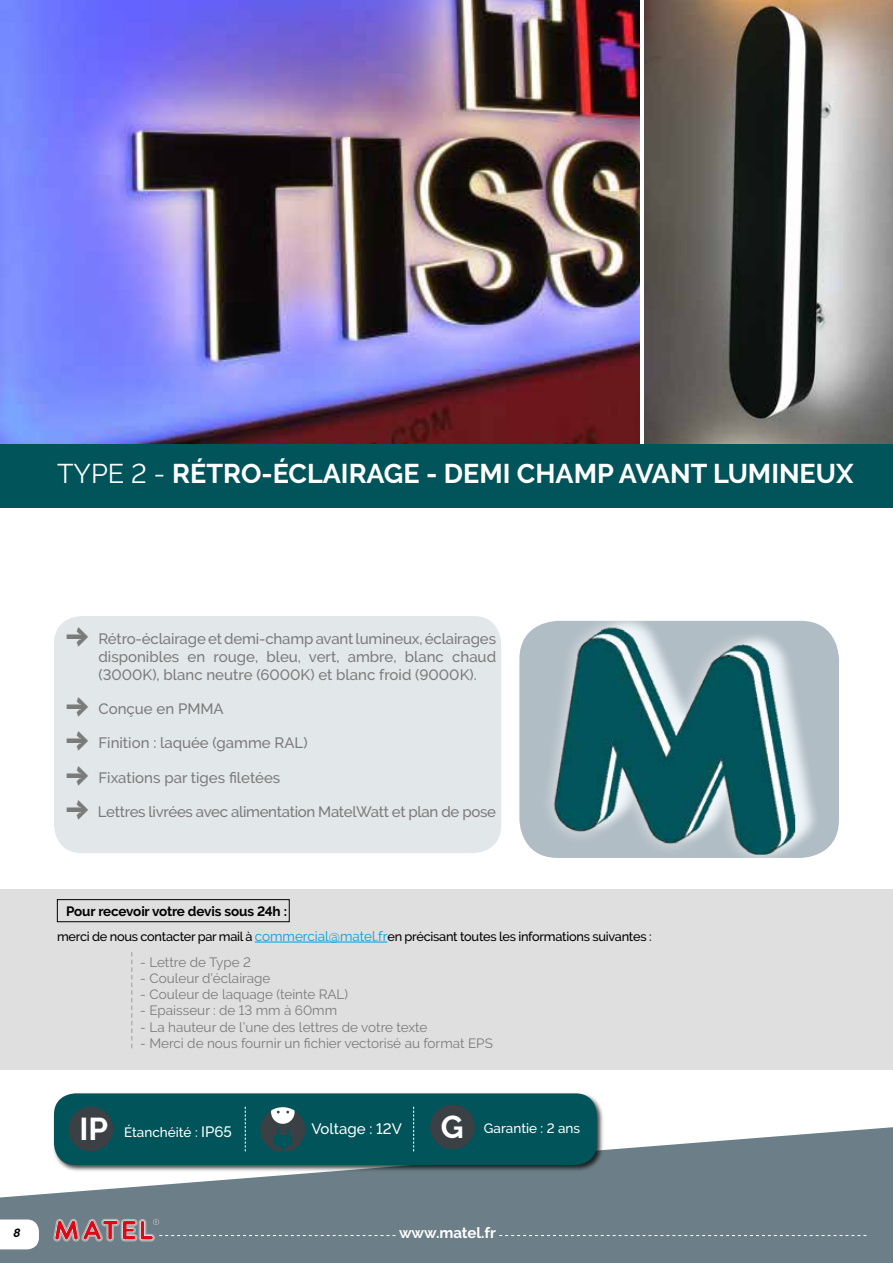
<style>
.page{position:relative;width:893px;height:1263px;background:#fff}
.page>*{position:absolute;margin:0;border:0;box-sizing:border-box;transform-origin:0 0}
.t1{font:700 31.5px "Raleway";color:#fff}
.t2{font:700 27px "Raleway";color:#fff}
.t3{font:500 15px/18px "Raleway";color:#7c7b7b;text-align:justify}
.t4{font:500 15px "Raleway";letter-spacing:-.02em;color:#7c7b7b}
.t5{font:700 15px "Raleway";color:#fff}
.t6{font:500 15px "Raleway";color:#fff}
.t7{font:13.5px "Raleway";color:#7c7b7b}
.t8{font:700 13.5px "Raleway";letter-spacing:-.01em;color:#000}
.t9{font:500 13.5px "Raleway";color:#fff}
.t10{font:500 12.75px "Raleway";letter-spacing:-.02em;color:#000}
.t11{font:italic 700 12px "Raleway";color:#000}
.s1{font-weight:400}
.s2{font-family:"Fleches Left Right";font-weight:400;font-size:28.65px}
.s3{font-weight:400;font-size:13.5px;color:#009fe3}
.s4{font-size:15px}
.s5{font-weight:700;font-size:31.5px}
</style>
<div class="page">
<svg style="left:0;top:1069px;width:893px;height:194px;fill:#6c7e87"></svg>
<svg style="left:0;top:1219px;width:39px;height:30px"></svg>
<svg style="left:499px;top:1235px;width:367px;height:1px"></svg>
<svg style="left:53px;top:1219px;width:342px;height:22px;background:#817d85"></svg>
<img style="left:0;top:0;width:640px;height:444px">
<img style="left:644px;top:0;width:249px;height:444px">
<div style="left:0;top:444px;width:893px;height:64px;background:#00545a"></div>
<div style="left:53px;top:1092px;width:551px;height:81px;background:#000;opacity:.75"></div>
<div style="left:54px;top:1093px;width:543px;height:72px;background:#00545a;border-radius:21px"></div>
<div style="left:68px;top:1107px;width:45px;height:44px;background:#3b4045;border-radius:50%"></div>
<svg style="left:245px;top:1107px;width:1px;height:44px"></svg>
<svg style="left:413px;top:1107px;width:1px;height:44px"></svg>
<svg style="left:260px;top:1107px;width:45px;height:45px"></svg>
<div style="left:430px;top:1104px;width:45px;height:45px;background:#3b4045;border-radius:50%"></div>
<div style="left:0;top:889px;width:893px;height:180px;background:#dfdfdf"></div>
<svg style="left:131px;top:952px;width:1px;height:96px"></svg>
<div style="left:54px;top:616px;width:447px;height:237px;background:#e2e7ea;border-radius:28px"></div>
<div style="left:519px;top:621px;width:320px;height:237px;background:#b1bdc5;border-radius:38px"></div>
<div style="left:562px;top:621px;width:258px;height:237px;background:#eef5f9;opacity:.98"></div>
<div style="left:540px;top:621px;width:270px;height:237px;background:#fff;opacity:.75"></div>
<img style="left:546px;top:621px;width:249px;height:234px">
<div style="left:57px;top:899px;width:232px;height:23px;border:1px solid #000"></div>
<hr style="left:255px;top:942px;width:132px;height:1px;background:#009fe3">
<h2 class="t2" style="left:57px;top:458px;width:798px"><span class="s1">TYPE 2 -</span> RÉTRO-ÉCLAIRAGE - DEMI CHAMP AVANT LUMINEUX</h2>
<p class="t3" style="left:98px;top:629px;width:399px;text-indent:-32px"><span class="s2">V</span> Rétro-éclairage et demi-champ avant lumineux, éclairages disponibles en rouge, bleu, vert, ambre, blanc chaud (3000K), blanc neutre (6000K) et blanc froid (9000K).</p>
<p class="t3" style="left:66px;top:700px;width:159px"><span class="s2">V</span> Conçue en PMMA</p>
<p class="t3" style="left:66px;top:734px;width:243px"><span class="s2">V</span> Finition : laquée (gamme RAL)</p>
<p class="t3" style="left:66px;top:768px;width:216px"><span class="s2">V</span> Fixations par tiges filetées</p>
<p class="t4" style="left:66px;top:803px;width:431px"><span class="s2">V</span> Lettres livrées avec alimentation MatelWatt et plan de pose</p>
<p class="t8" style="left:66px;top:903px;width:222px">Pour recevoir votre devis sous 24h :</p>
<p class="t10" style="left:57px;top:929px;width:596px">merci de nous contacter par mail à <span class="s3">commercial@matel.fr</span>en précisant toutes les informations suivantes :</p>
<p class="t7" style="left:140px;top:954px;width:112px">- Lettre de Type 2</p>
<p class="t7" style="left:140px;top:970px;width:132px">- Couleur d’éclairage</p>
<p class="t7" style="left:140px;top:986px;width:209px">- Couleur de laquage (teinte RAL)</p>
<p class="t7" style="left:140px;top:1003px;width:198px">- Epaisseur : de 13 mm à 60mm</p>
<p class="t7" style="left:140px;top:1019px;width:289px">- La hauteur de l’une des lettres de votre texte</p>
<p class="t7" style="left:140px;top:1035px;width:354px">- Merci de nous fournir un fichier vectorisé au format EPS</p>
<h1 class="t1" style="left:79px;top:1111px;width:30px">IP</h1>
<p class="t9" style="left:124px;top:1124px;width:109px">Étanchéité : <span class="s4">IP65</span></p>
<p class="t6" style="left:311px;top:1120px;width:154px">Voltage : 12V <span class="s5">G</span></p>
<p class="t9" style="left:484px;top:1120px;width:98px">Garantie : 2 ans</p>
<p class="t11" style="left:13px;top:1226px;width:8px">8</p>
<p class="t5" style="left:399px;top:1224px;width:98px">www.matel.fr</p>
</div>
